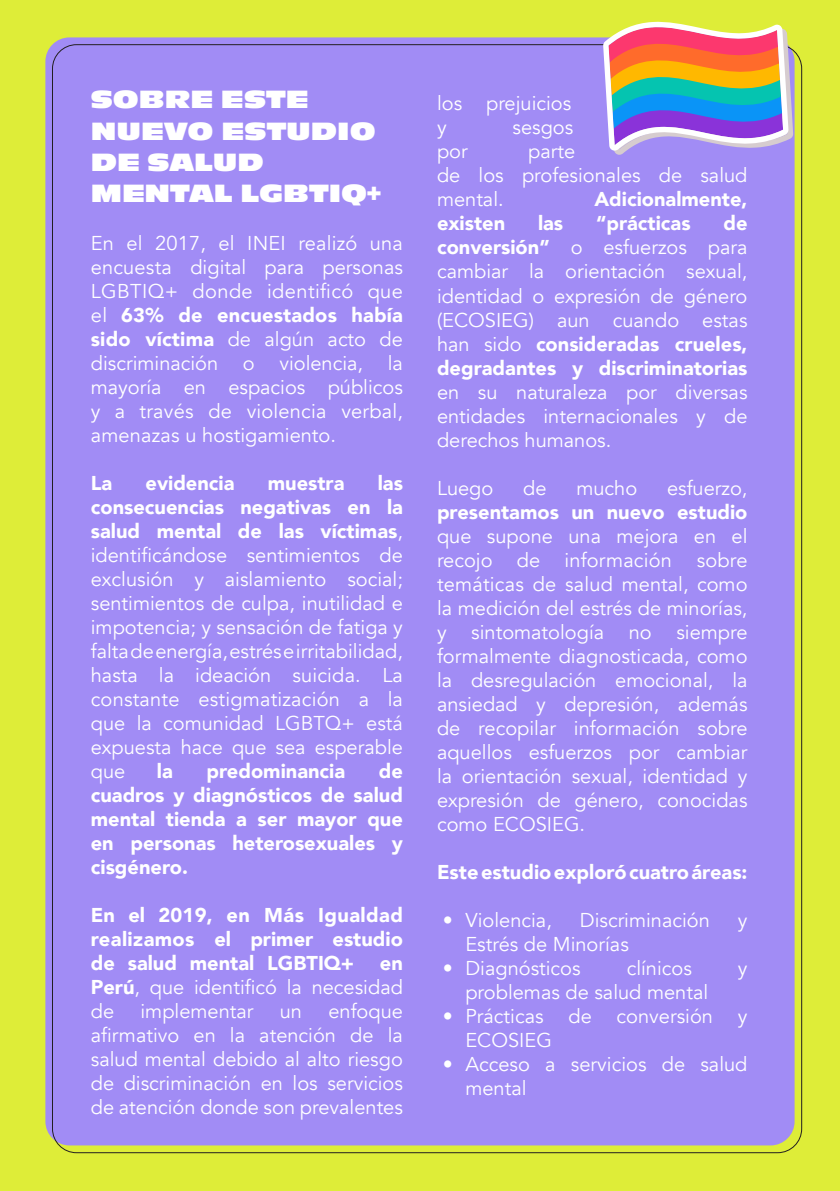
<style>
.page{position:relative;width:840px;height:1191px;background:#fff}
.page>*{position:absolute;margin:0;border:0;box-sizing:border-box;transform-origin:0 0}
.t1{font:26px/31.2px "Antique Oli Nor D";color:#fff}
.t2{font:20px/24px "Avenir";color:#fff;text-align:justify}
.t3{font:900 20px/24px "Avenir";color:#fff;text-align:justify}
.s1{font-weight:900}
</style>
<div class="page">
<div style="left:0;top:0;width:839px;height:1191px;background:#deed38"></div>
<div style="left:45px;top:37px;width:749px;height:1108px;background:#a18cf5;border-radius:24px"></div>
<svg style="left:602px;top:21px;width:190px;height:134px"></svg>
<p class="t1" style="left:91px;top:84px;width:286px">SOBRE ESTE<br>NUEVO ESTUDIO</p>
<p class="t1" style="left:91px;top:147px;width:291px">DE SALUD<br>MENTAL LGBTIQ+</p>
<p class="t2" style="left:91px;top:232px;width:313px">En el 2017, el INEI realizó una encuesta digital para personas LGBTIQ+ donde identificó que el <span class="s1">63% de encuestados había sido víctima</span> de algún acto de discriminación o violencia, la mayoría en espacios públicos y a través de violencia verbal, amenazas u hostigamiento.</p>
<p class="t3" style="left:91px;top:471px;width:23px">La</p>
<p class="t3" style="left:145px;top:471px;width:90px">evidencia</p>
<p class="t3" style="left:267px;top:471px;width:78px">muestra</p>
<p class="t2" style="left:91px;top:472px;width:313px;text-indent:287px"><span class="s1">las consecuencias negativas en la salud mental de las víctimas</span>, identificándose sentimientos de exclusión y aislamiento social; sentimientos de culpa, inutilidad e impotencia; y sensación de fatiga y falta de energía, estrés e irritabilidad, hasta la ideación suicida. La constante estigmatización a la que la comunidad LGBTQ+ está expuesta hace que sea esperable que</p>
<p class="t3" style="left:91px;top:759px;width:313px;text-indent:288px">de cuadros y diagnósticos de salud mental tienda a ser mayor que en personas heterosexuales y cisgénero.</p>
<p class="t3" style="left:91px;top:903px;width:313px">En el 2019, en Más Igualdad realizamos el primer estudio de salud mental LGBTIQ+</p>
<p class="t3" style="left:157px;top:759px;width:17px">la</p>
<p class="t3" style="left:206px;top:759px;width:140px">predominancia</p>
<p class="t2" style="left:91px;top:952px;width:313px;text-indent:289px"><span class="s1">en Perú</span>, que identificó la necesidad de</p>
<p class="t2" style="left:91px;top:1000px;width:313px;text-indent:237px">enfoque afirmativo en la atención de la salud mental debido al alto riesgo de discriminación en los servicios de atención donde son prevalentes</p>
<p class="t2" style="left:140px;top:1000px;width:114px">implementar</p>
<p class="t2" style="left:280px;top:1000px;width:24px">un</p>
<p class="t2" style="left:437px;top:92px;width:136px">los prejuicios y</p>
<p class="t2" style="left:512px;top:116px;width:62px">sesgos</p>
<p class="t2" style="left:437px;top:140px;width:312px;text-align:left;text-indent:91px">parte<br>de los profesionales de salud mental.</p>
<p class="t2" style="left:437px;top:140px;width:32px">por</p>
<p class="t3" style="left:594px;top:187px;width:154px">Adicionalmente,</p>
<p class="t2" style="left:437px;top:212px;width:312px;text-indent:286px"><span class="s1">de conversión”</span> o esfuerzos para cambiar la orientación sexual, identidad o expresión de género (ECOSIEG) aun cuando estas han sido <span class="s1">consideradas crueles, degradantes y discriminatorias </span>en su naturaleza por diversas entidades internacionales y de derechos humanos.</p>
<p class="t2" style="left:437px;top:476px;width:58px">Luego</p>
<p class="t2" style="left:523px;top:476px;width:25px">de</p>
<p class="t2" style="left:576px;top:476px;width:62px">mucho</p>
<p class="t3" style="left:437px;top:211px;width:70px">existen</p>
<p class="t3" style="left:537px;top:211px;width:27px">las</p>
<p class="t3" style="left:595px;top:211px;width:96px">“prácticas</p>
<p class="t2" style="left:437px;top:476px;width:312px;text-indent:230px">esfuerzo, <span class="s1">presentamos un nuevo estudio </span>que supone una mejora en el recojo de información sobre temáticas de salud mental, como la medición del estrés de minorías, y sintomatología no siempre formalmente diagnosticada, como la desregulación emocional, la ansiedad y depresión, además de recopilar información sobre aquellos esfuerzos por cambiar la orientación sexual, identidad y expresión de género, conocidas como ECOSIEG.</p>
<p class="t3" style="left:437px;top:859px;width:312px">Este estudio exploró cuatro áreas:</p>
<p class="t2" style="left:442px;top:908px;width:111px">• Violencia,</p>
<p class="t2" style="left:579px;top:908px;width:131px">Discriminación</p>
<p class="t2" style="left:737px;top:908px;width:11px">y</p>
<p class="t2" style="left:465px;top:932px;width:165px">Estrés de Minorías</p>
<p class="t2" style="left:442px;top:956px;width:139px">• Diagnósticos</p>
<p class="t2" style="left:626px;top:956px;width:67px">clínicos</p>
<p class="t2" style="left:737px;top:956px;width:11px">y</p>
<p class="t2" style="left:465px;top:980px;width:244px">problemas de salud mental</p>
<p class="t2" style="left:465px;top:1004px;width:283px;text-indent:-23px">• Prácticas de conversión y<br>ECOSIEG</p>
<p class="t2" style="left:465px;top:1052px;width:283px;text-indent:-23px">• Acceso a servicios de salud mental</p>
</div>
